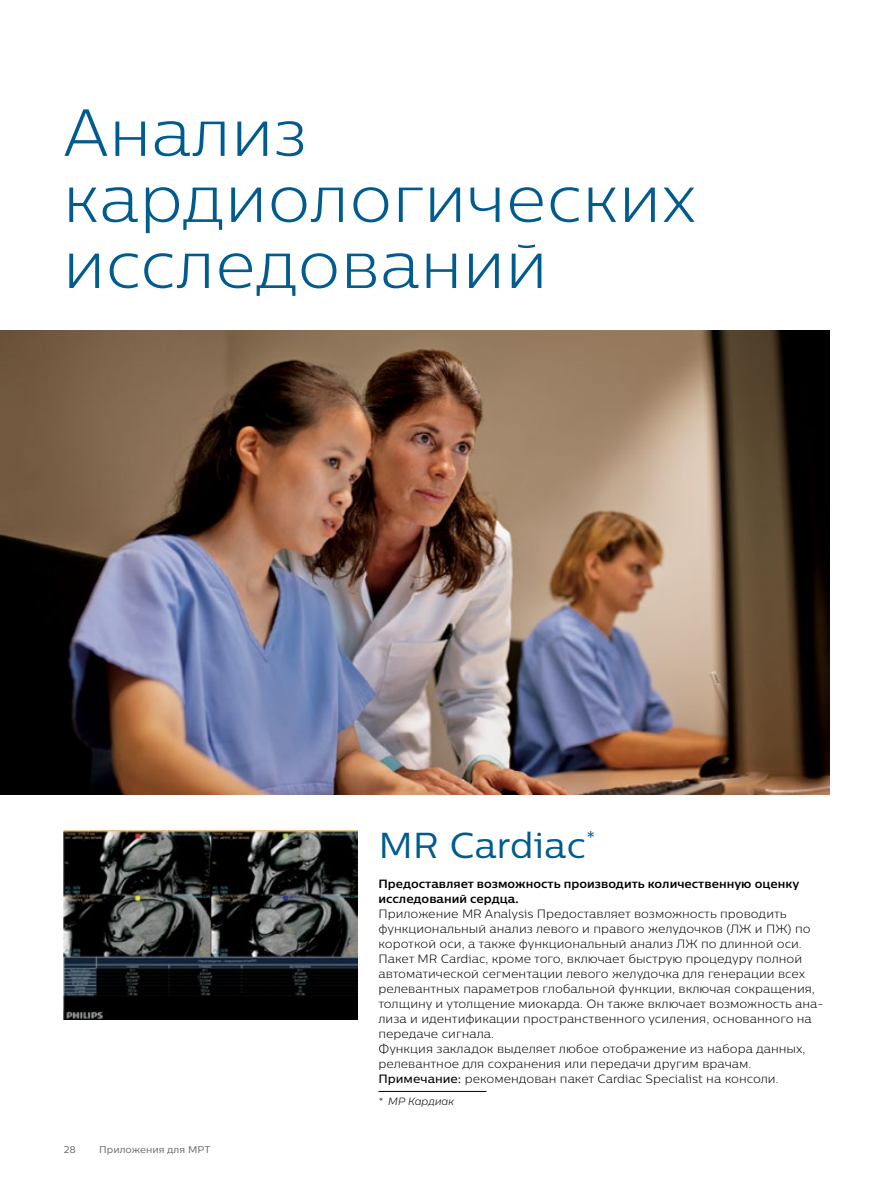
<style>
.page{position:relative;width:893px;height:1187px;background:#fff}
.page>*{position:absolute;margin:0;border:0;box-sizing:border-box;transform-origin:0 0}
.t1{font:300 66px/66px "Centrale Sans Pro";color:#005b8e}
.t2{font:36px "Centrale Sans Pro";color:#005b8e}
.t3{font:300 12px/15px "Centrale Sans Pro";color:#000}
.t4{font:700 12px/15px "Centrale Sans Pro";color:#000}
.t5{font:italic 300 10.5px "Centrale Sans Pro";color:#000}
.t6{font:9.75px "Centrale Sans Pro";color:#636466}
.s1{font-weight:500}
</style>
<div class="page">
<img style="left:0;top:330px;width:829px;height:464px">
<hr style="left:378px;top:1091px;width:108px;height:1px;background:#000">
<img style="left:64px;top:830px;width:293px;height:189px">
<h1 class="t1" style="left:63px;top:98px;width:635px">Анализ кардиологических исследований</h1>
<p class="t6" style="left:64px;top:1143px;width:14px">28</p>
<p class="t6" style="left:99px;top:1143px;width:113px">Приложения для МРТ</p>
<h2 class="t2" style="left:378px;top:822px;width:218px">MR Cardiac<sup>*</sup></h2>
<p class="t4" style="left:378px;top:875px;width:422px">Предоставляет возможность производить количественную оценку исследований сердца.</p>
<p class="t3" style="left:378px;top:905px;width:446px">Приложение MR Analysis Предоставляет возможность проводить функциональный анализ левого и правого желудочков (ЛЖ и ПЖ) по короткой оси, а также функциональный анализ ЛЖ по длинной оси.<br>Пакет MR Cardiac, кроме того, включает быструю процедуру полной автоматической сегментации левого желудочка для генерации всех релевантных параметров глобальной функции, включая сокращения, толщину и утолщение миокарда. Он также включает возможность ана&shy;лиза и идентификации пространственного усиления, основанного на передаче сигнала.<br>Функция закладок выделяет любое отображение из набора данных, релевантное для сохранения или передачи другим врачам.<br><span class="s1">Примечание:</span> рекомендован пакет Cardiac Specialist на консоли.</p>
<p class="t5" style="left:378px;top:1094px;width:77px">* МР Кардиак</p>
</div>
